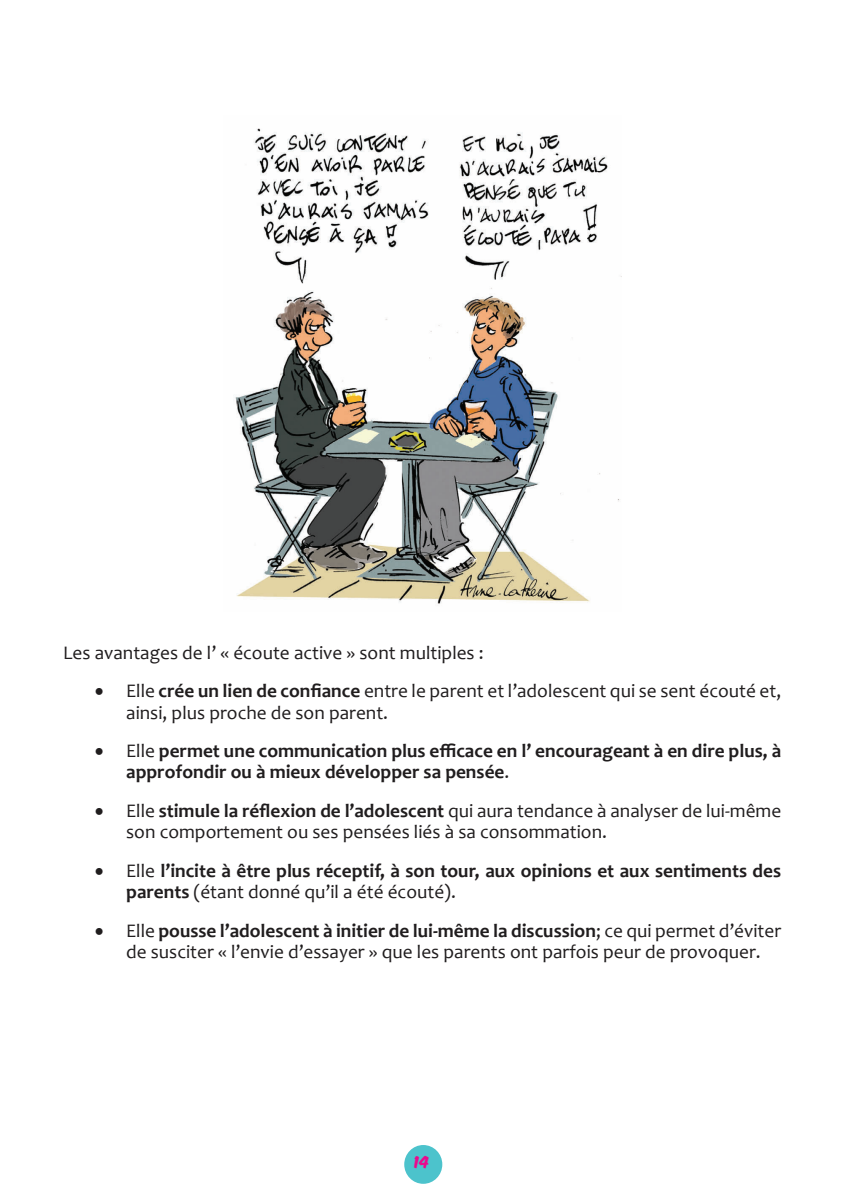
<style>
.page{position:relative;width:844px;height:1193px;background:#fff}
.page>*{position:absolute;margin:0;border:0;box-sizing:border-box;transform-origin:0 0}
.t1{font:19.25px/21.2px "Candara";color:#201d1e}
.t2{font:700 19.25px/21.2px "Candara";color:#201d1e}
.t3{font:14px "Komika Axis";color:#eb098d}
.s1{font-weight:700}
.s2{font-weight:400}
</style>
<div class="page">
<div style="left:404px;top:1144px;width:38px;height:39px;background:#4cc3cc;border-radius:50%"></div>
<img style="left:235px;top:128px;width:384px;height:476px">
<p class="t1" style="left:63px;top:641px;width:422px">Les avantages de l’ « écoute active » sont multiples :</p>
<p class="t1" style="left:126px;top:680px;width:656px;text-indent:-31px">• Elle <span class="s1">crée un lien de confiance</span> entre le parent et l’adolescent qui se sent écouté et, ainsi, plus proche de son parent.</p>
<p class="t2" style="left:126px;top:740px;width:656px;text-indent:-31px">• <span class="s2">Elle</span> permet une communication plus efficace en l’ encourageant à en dire plus, à approfondir ou à mieux développer sa pensée<span class="s2">.</span></p>
<p class="t1" style="left:126px;top:800px;width:656px;text-indent:-31px">• Elle <span class="s1">stimule la réflexion de l’adolescent</span> qui aura tendance à analyser de lui-même son comportement ou ses pensées liés à sa consommation.</p>
<p class="t2" style="left:126px;top:859px;width:656px;text-indent:-31px">• <span class="s2">Elle</span> l’incite à être plus réceptif, à son tour, aux opinions et aux sentiments des parents <span class="s2">(étant donné qu’il a été écouté).</span></p>
<p class="t1" style="left:95px;top:919px;width:687px;text-align:center">• Elle <span class="s1">pousse l’adolescent à initier de lui-même la discussion</span>; ce qui permet d’éviter de susciter « l’envie d’essayer » que les parents ont parfois peur de provoquer.</p>
<p class="t3" style="left:414px;top:1155px;width:17px">14</p>
</div>
